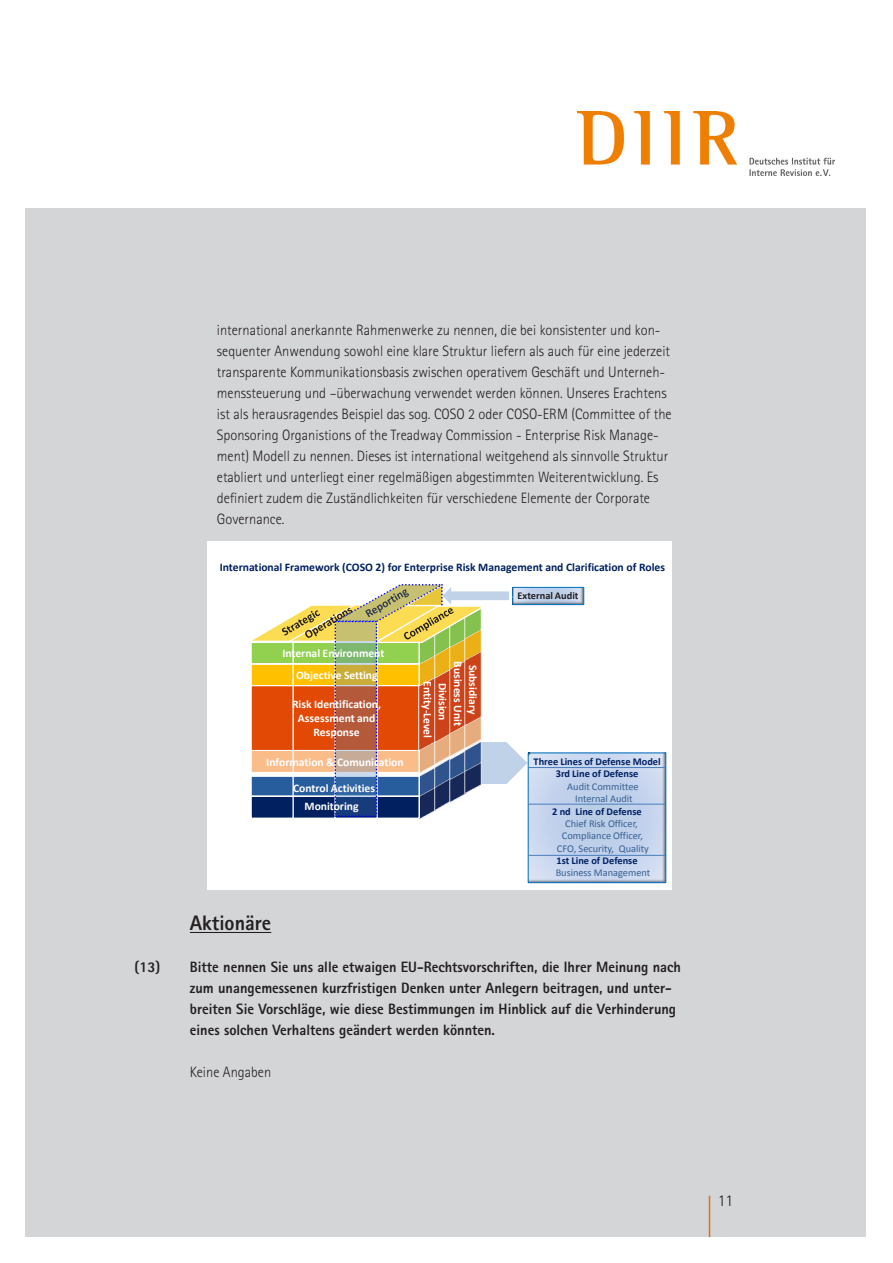
<style>
.page{position:relative;width:893px;height:1263px;background:#fff}
.page>*{position:absolute;margin:0;border:0;box-sizing:border-box;transform-origin:0 0}
.t1{font:800 21px "Rotis Sans FSTU";color:#231f20}
.t2{font:300 16.5px "Rotis Sans FSCE";color:#231f20}
.t3{font:300 15px/21px "Rotis Sans FSCE";color:#231f20}
.t4{font:800 15px/21px "Rotis Sans FSTU";color:#231f20}
.t5{font:700 11.7px "Calibri";letter-spacing:-.005em;color:#fff}
.t6{font:700 11.55px/22px "Calibri";letter-spacing:-.005em;color:#fff;text-align:center}
.t7{font:700 11.55px "Calibri";letter-spacing:-.005em;color:#002060}
.t8{font:10.35px "Calibri";letter-spacing:-.005em;color:#376092}
.t9{font:700 10.35px "Calibri";color:#002060}
.t10{font:700 10.35px "Calibri";color:#231f20}
</style>
<div class="page">
<div style="left:26px;top:208px;width:840px;height:1029px;background:#d4d5d7"></div>
<hr style="left:709px;top:1196px;width:1px;height:41px;background:#ec6b10">
<img style="left:578px;top:111px;width:256px;height:65px">
<hr style="left:190px;top:932px;width:81px;height:1px;background:#231f20">
<div style="left:207px;top:541px;width:465px;height:348px;background:#fff"></div>
<img style="left:527px;top:589px;width:55px;height:14px">
<div style="left:513px;top:587px;width:71px;height:18px;border:1px solid #0070c0"></div>
<img style="left:530px;top:755px;width:134px;height:126px">
<div style="left:528px;top:753px;width:138px;height:130px;border:1px solid #0070c0"></div>
<hr style="left:528px;top:804px;width:137px;height:1px;background:#4a7ebb">
<hr style="left:528px;top:855px;width:137px;height:1px;background:#4a7ebb">
<hr style="left:528px;top:767px;width:137px;height:1px;background:#4a7ebb">
<svg style="left:251px;top:584px;width:276px;height:235px"></svg>
<p class="t4" style="left:135px;top:956px;width:27px">(13)</p>
<p class="t3" style="left:217px;top:320px;width:456px">international anerkannte Rahmenwerke zu nennen, die bei konsistenter und kon&shy;sequenter Anwendung sowohl eine klare Struktur liefern als auch für eine jederzeit transparente Kommunikationsbasis zwischen operativem Geschäft und Unterneh&shy;menssteuerung und –überwachung verwendet werden können. Unseres Erachtens ist als herausragendes Beispiel das sog. COSO 2 oder COSO-ERM (Committee of the Sponsoring Organistions of the Treadway Commission - Enterprise Risk Manage&shy;ment) Modell zu nennen. Dieses ist international weitgehend als sinnvolle Struktur etabliert und unterliegt einer regelmäßigen abgestimmten Weiterentwicklung. Es definiert zudem die Zuständlichkeiten für verschiedene Elemente der Corporate Governance.</p>
<p class="t7" style="left:220px;top:560px;width:447px">International Framework (COSO 2) for Enterprise Risk Management and Clarification of Roles</p>
<p class="t10" style="left:518px;top:589px;width:62px">External Audit</p>
<p class="t6" style="left:282px;top:642px;width:103px">Internal Environment<br>Objective Setting</p>
<p class="t6" style="left:292px;top:693px;width:91px">Risk Identification,</p>
<p class="t5" style="left:298px;top:710px;width:79px">Assessment and</p>
<p class="t6" style="left:314px;top:721px;width:47px">Response</p>
<p class="t5" style="left:266px;top:755px;width:139px">Information &amp; Comunication</p>
<p class="t6" style="left:304px;top:795px;width:56px">Monitoring</p>
<p class="t6" style="left:293px;top:777px;width:84px">Control Activities</p>
<p class="t6" style="left:469px;top:661px;width:66px;rotate:90deg">Business Unit</p>
<p class="t6" style="left:484px;top:664px;width:51px;rotate:90deg">Subsidiary</p>
<p class="t6" style="left:439px;top:681px;width:58px;rotate:90deg">Entity-Level</p>
<p class="t6" style="left:454px;top:683px;width:40px;rotate:90deg">Division</p>
<p class="t9" style="left:534px;top:755px;width:129px">Three Lines of Defense Model</p>
<p class="t9" style="left:556px;top:767px;width:84px">3rd Line of Defense</p>
<p class="t8" style="left:567px;top:780px;width:73px">Audit Committee</p>
<p class="t8" style="left:575px;top:792px;width:59px">Internal Audit</p>
<p class="t9" style="left:552px;top:804px;width:91px">2 nd Line of Defense</p>
<p class="t8" style="left:565px;top:817px;width:74px">Chief Risk Officer,</p>
<p class="t8" style="left:562px;top:829px;width:83px">Compliance Officer,</p>
<p class="t8" style="left:557px;top:842px;width:94px">CFO, Security, Quality</p>
<p class="t9" style="left:556px;top:854px;width:83px">1st Line of Defense</p>
<p class="t8" style="left:556px;top:866px;width:96px">Business Management</p>
<p class="t1" style="left:190px;top:909px;width:83px">Aktionäre</p>
<p class="t4" style="left:190px;top:956px;width:493px">Bitte nennen Sie uns alle etwaigen EU-Rechtsvorschriften, die Ihrer Meinung nach zum unangemessenen kurzfristigen Denken unter Anlegern beitragen, und unter&shy;breiten Sie Vorschläge, wie diese Bestimmungen im Hinblick auf die Verhinderung eines solchen Verhaltens geändert werden könnten.</p>
<p class="t3" style="left:190px;top:1061px;width:83px">Keine Angaben</p>
<p class="t2" style="left:718px;top:1191px;width:17px">11</p>
</div>
